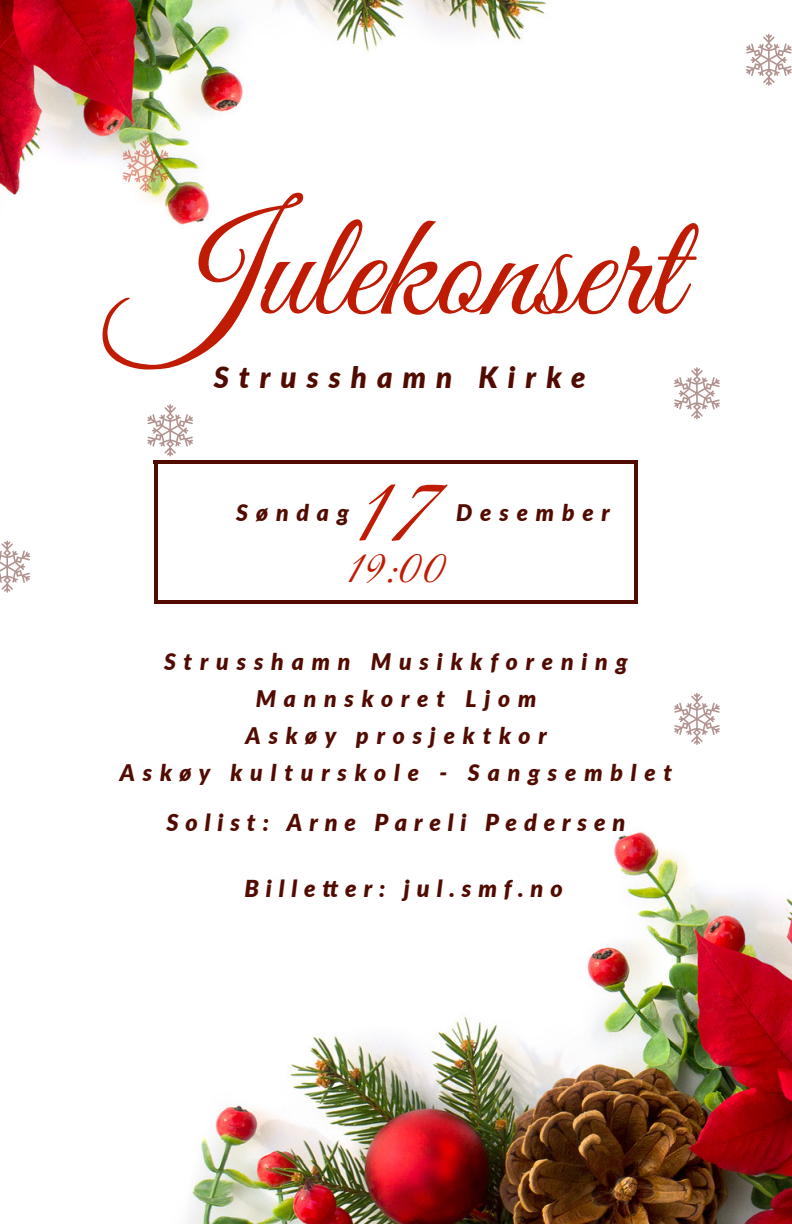
<style>
.page{position:relative;width:792px;height:1224px;background:#fff}
.page>*{position:absolute;margin:0;border:0;box-sizing:border-box;transform-origin:0 0}
.t1{font:150.4px "Great Vibes";color:#bf1c03}
.t2{font:98.4px "Great Vibes";color:#bf1c03}
.t3{font:48.5px "Great Vibes";color:#bf1c03}
.t4{font:italic 900 29.3px "Lato";letter-spacing:.345em;color:#520b00}
.t5{font:italic 900 23.4px "Lato";letter-spacing:.295em;color:#520b00}
.t6{font:italic 900 22.9px/36.8px "Lato";letter-spacing:.345em;color:#520b00;text-align:center}
</style>
<div class="page">
<img style="left:0;top:0;width:792px;height:1224px">
<svg style="left:674px;top:367px;width:46px;height:53px"></svg>
<img style="left:122px;top:140px;width:47px;height:52px">
<svg style="left:147px;top:404px;width:46px;height:53px"></svg>
<svg style="left:746px;top:33px;width:46px;height:53px"></svg>
<svg style="left:674px;top:693px;width:46px;height:52px"></svg>
<svg style="left:0;top:540px;width:30px;height:53px"></svg>
<hr style="left:154px;top:463px;width:4px;height:97px;background:#520b00">
<hr style="left:154px;top:461px;width:215px;height:3px;background:#520b00">
<hr style="left:339px;top:461px;width:215px;height:3px;background:#520b00">
<hr style="left:422px;top:461px;width:215px;height:3px;background:#520b00">
<hr style="left:155px;top:600px;width:215px;height:4px;background:#520b00">
<hr style="left:346px;top:600px;width:215px;height:4px;background:#520b00">
<hr style="left:422px;top:600px;width:215px;height:4px;background:#520b00">
<hr style="left:634px;top:461px;width:4px;height:97px;background:#520b00">
<hr style="left:154px;top:506px;width:4px;height:97px;background:#520b00">
<hr style="left:634px;top:507px;width:4px;height:97px;background:#520b00">
<h1 class="t1" style="left:112px;top:186px;width:570px">Julekonsert</h1>
<p class="t4" style="left:214px;top:355px;width:373px">Strusshamn Kirke</p>
<p class="t6" style="left:236px;top:493px;width:114px">Søndag</p>
<h2 class="t2" style="left:353px;top:457px;width:87px">17</h2>
<h3 class="t3" style="left:346px;top:541px;width:102px">19:00</h3>
<p class="t6" style="left:456px;top:493px;width:155px">Desember</p>
<p class="t6" style="left:120px;top:643px;width:554px">Strusshamn Musikkforening<br>Mannskoret Ljom<br>Askøy prosjektkor<br>Askøy kulturskole - Sangsemblet</p>
<p class="t5" style="left:166px;top:805px;width:460px">Solist: Arne Pareli Pedersen</p>
<p class="t5" style="left:245px;top:871px;width:320px">Billetter: jul.smf.no</p>
</div>
